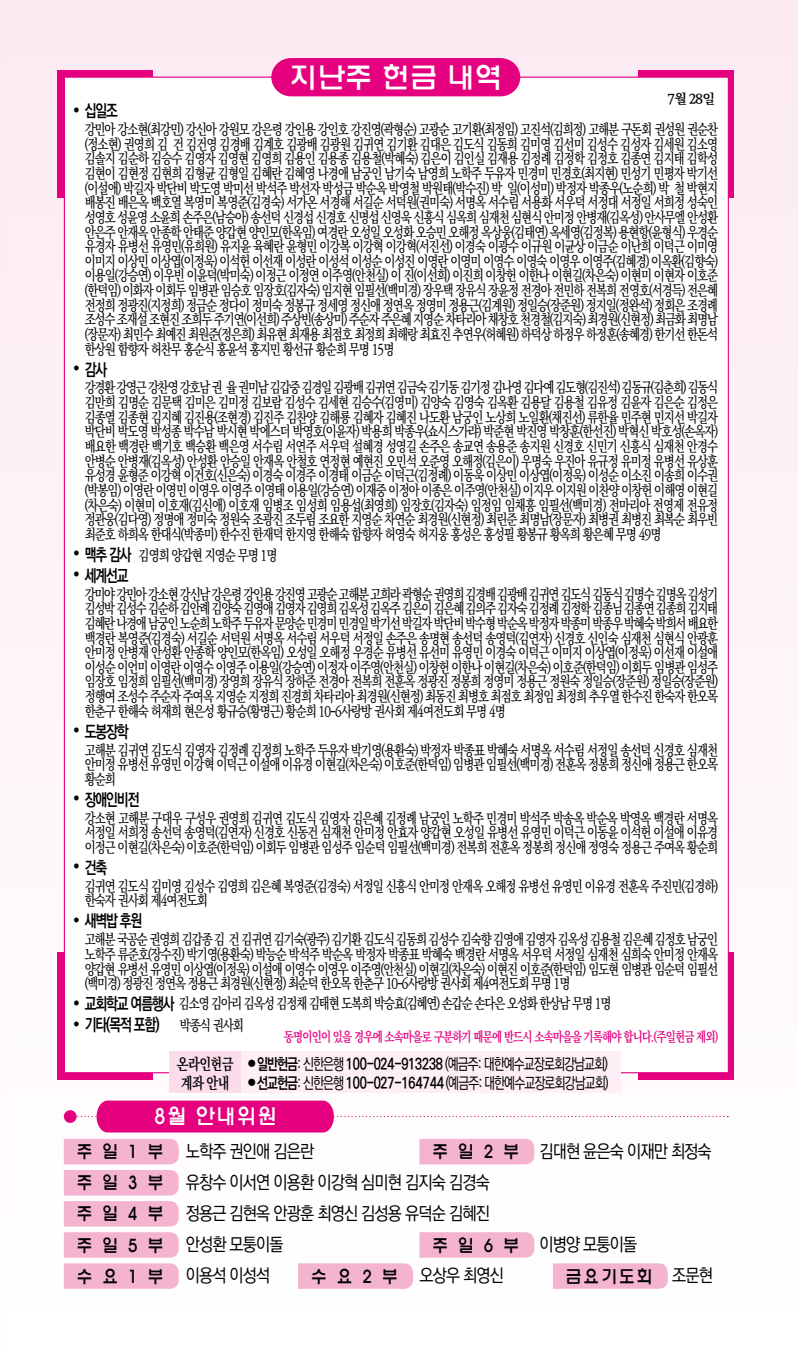
<style>
.page{position:relative;width:798px;height:1353px;background:#fff}
.page>*{position:absolute;margin:0;border:0;box-sizing:border-box;transform-origin:0 0}
.t1{font:29.25px "H Ywul M";color:#fff;scale:.95 1}
.t2{font:21.6px "H Ywul M";letter-spacing:.06em;color:#fff;scale:.9 1}
.t3{font:500 18px/31.1px "Ko Pub Dotum";letter-spacing:-.05em;color:#000;text-align:justify;scale:.9 1}
.t4{font:18px/31.1px "H Ywul M";letter-spacing:.58em;color:#000;text-align:justify;scale:.9 1}
.t5{font:700 16.88px "Ko Pub Dotum";letter-spacing:-.075em;color:#000;scale:.8 1}
.t6{font:500 15.75px "Ko Pub Dotum";letter-spacing:-.075em;color:#000;scale:.8 1}
.t7{font:700 15.75px/18.9px "Ko Pub Batang";letter-spacing:-.05em;color:#000;scale:.8 1}
.t8{font:500 14.62px/14.6px "Ko Pub Batang";letter-spacing:-.075em;color:#000;text-align:justify;scale:.8 1}
.t9{font:700 13.5px "Ko Pub Batang";letter-spacing:-.075em;color:#e4007f;scale:.8 1}
.t10{font:700 13.5px "Ko Pub Batang";color:#000}
.t11{font:6.75px "Rix Go PB";color:#000}
.s1{font-family:"Ko Pub Dotum";font-weight:700;font-size:16.88px}
.s2{font-family:"Ko Pub Batang";font-size:9px}
.s3{font-weight:700}
</style>
<div class="page">
<div style="left:0;top:0;width:797px;height:1352px;background:linear-gradient(to right,#fef6fa,#fef7fa)"></div>
<svg style="left:64px;top:1138px;width:115px;height:119px;background:#f5bfd7"></svg>
<svg style="left:419px;top:1231px;width:115px;height:26px;background:#f4b8d2"></svg>
<div style="left:64px;top:1263px;width:115px;height:25px;background:#f4b4d0"></div>
<div style="left:298px;top:1263px;width:115px;height:25px;background:#f4b4d0"></div>
<div style="left:552px;top:1263px;width:115px;height:25px;background:#f4b4d0"></div>
<div style="left:419px;top:1138px;width:115px;height:26px;background:#f4b4d0"></div>
<div style="left:64px;top:1109px;width:13px;height:13px;background:#e4007f;border-radius:50%"></div>
<svg style="left:71px;top:1100px;width:657px;height:32px"></svg>
<div style="left:57px;top:70px;width:96px;height:128px;background:#e4007f"></div>
<div style="left:57px;top:951px;width:96px;height:128px;background:#e4007f"></div>
<div style="left:638px;top:70px;width:95px;height:128px;background:#e4007f"></div>
<div style="left:638px;top:951px;width:95px;height:128px;background:#e4007f"></div>
<div style="left:64px;top:77px;width:664px;height:996px;background:#fff;border:1px solid #e4007f"></div>
<div style="left:271px;top:58px;width:249px;height:38px;background:#e4007f;border-radius:19px"></div>
<div style="left:169px;top:1050px;width:72px;height:42px;background:#fadcea"></div>
<div style="left:241px;top:1050px;width:380px;height:42px;background:#fdeff5"></div>
<h1 class="t1" style="left:289px;top:63px;width:226px">지난주 헌금 내역</h1>
<p class="t10" style="left:667px;top:92px;width:49px">7월 28일</p>
<p class="t11" style="left:73px;top:106px;width:8px">⦁</p>
<p class="t5" style="left:85px;top:102px;width:43px">십일조</p>
<p class="t8" style="left:85px;top:123px;width:793px">강민아 강소현(최강민) 강신아 강원모 강은령 강인용 강인호 강진영(곽형순) 고광순 고기환(최정임) 고진석(김희정) 고해분 구돈회 권성원 권순찬 (정소현) 권영희 김 건 김건영 김경배 김계호 김광배 김광원 김귀연 김기환 김대은 김도식 김동희 김미영 김선미 김성수 김성자 김세원 김소영 김솔지 김순하 김승수 김영자 김영현 김영희 김용인 김용종 김용철(박혜숙) 김은이 김인실 김재용 김정례 김정학 김정호 김종연 김지태 김학성 김현이 김현정 김현희 김형균 김형일 김혜란 김혜영 나경애 남궁인 남기숙 남영희 노학주 두유자 민경미 민경호(최지현) 민성기 민평자 박기선 (이설애) 박길자 박단비 박도영 박미선 박석주 박선자 박성금 박순옥 박영철 박원태(박수진) 박 일(이성미) 박정자 박종우(노순희) 박 철 박현지 배봉진 배은옥 백호열 복영미 복영준(김경숙) 서가온 서경해 서길순 서덕원(권미숙) 서명옥 서수림 서용화 서우덕 서정대 서정일 서희정 성숙인 성영호 성윤영 소윤희 손주은(남승아) 송선덕 신경섭 신경호 신명섭 신영욱 신흥식 심옥희 심재천 심현식 안미정 안병재(김옥성) 안사무엘 안성환 안은주 안재옥 안종학 안태준 양갑현 양인모(한옥임) 여경란 오성일 오성화 오승민 오해정 옥상웅(김태연) 옥세영(김정복) 용현항(윤형식) 우경순 유경자 유병선 유영민(유희원) 유지윤 육혜란 윤형민 이강복 이강혁 이강혁(서진선) 이경숙 이광수 이규원 이균상 이금순 이난희 이덕근 이미영 이미지 이상민 이상엽(이정욱) 이석헌 이선재 이성란 이성석 이성순 이성진 이영란 이영미 이영수 이영숙 이영우 이영주(김혜경) 이옥환(김향숙) 이용일(강승연) 이우빈 이윤덕(박미숙) 이정근 이정연 이주영(안천실) 이 진(이선희) 이진희 이창헌 이한나 이현길(차은숙) 이현미 이현자 이호준 (한덕임) 이화자 이회두 임병관 임승호 임장호(김자숙) 임지현 임필선(백미경) 장우택 장유식 장윤정 전경아 전민하 전복희 전영호(서경득) 전은혜 전정희 정광진(지정희) 정금순 정다이 정미숙 정봉규 정세영 정신애 정연옥 정영미 정용근(김계원) 정일승(장준원) 정지일(정완석) 정회은 조경례 조성수 조재설 조현진 조희두 주기연(이선희) 주상빈(송상미) 주순자 주은혜 지영순 차타리아 채창호 천경철(김지숙) 최경원(신현정) 최금화 최명남 (장문자) 최민수 최예진 최원준(정은희) 최유현 최재용 최점호 최정희 최해랑 최효진 추연우(허혜원) 하덕상 하정우 하정훈(송혜경) 한기선 한돈석 한상원 함향자 허찬무 홍순식 홍윤석 홍지민 황선규 황순희 무명 15명</p>
<p class="t11" style="left:73px;top:364px;width:8px">⦁</p>
<p class="t5" style="left:85px;top:361px;width:30px">감사</p>
<p class="t8" style="left:85px;top:381px;width:793px">강경환 강영근 강찬영 강호남 권 율 권미남 김갑중 김경일 김광배 김귀연 김금숙 김기동 김기정 김나영 김다예 김도형(김진석) 김동규(김춘희) 김동식 김만희 김명순 김문택 김미은 김미정 김보람 김성수 김세현 김승수(김영미) 김양숙 김영숙 김옥환 김용달 김용철 김유정 김윤자 김은순 김정은 김종열 김종현 김지혜 김진용(조현경) 김진주 김찬양 김해룡 김혜자 김혜진 나도환 남궁인 노상희 노일환(채진선) 류한율 민주현 민지선 박길자 박단비 박도영 박성종 박수남 박시현 박에스더 박영호(이윤자) 박용희 박종우(쇼시스가랴) 박준현 박진영 박창훈(한선진) 박혁신 박호성(손옥자) 배요한 백경란 백기호 백승환 백은영 서수림 서연주 서우덕 설혜경 성영길 손주은 송교연 송용준 송지원 신경호 신민기 신흥식 심재천 안경수 안병순 안병재(김옥성) 안성환 안승일 안재옥 안철호 연정현 예현진 오민석 오준영 오해정(김은이) 우명숙 우진아 유규정 유미정 유병선 유상훈 유성경 윤형준 이강혁 이건호(신은숙) 이경숙 이경주 이경태 이금순 이덕근(김정례) 이동욱 이상민 이상엽(이정욱) 이성순 이소진 이송희 이수권 (박봉임) 이영란 이영민 이영우 이영주 이영태 이용일(강승연) 이재중 이정아 이종은 이주영(안천실) 이지우 이지원 이찬양 이창헌 이해영 이현길 (차은숙) 이현미 이호재(김신애) 이호재 임병조 임성희 임용섭(최영희) 임장호(김자숙) 임정임 임채흥 임필선(백미경) 전마리아 전영제 전유정 정관웅(김다영) 정명애 정미숙 정원숙 조광진 조두림 조요한 지영순 차연순 최경원(신현정) 최린준 최명남(장문자) 최병권 최병진 최복순 최우빈 최준호 하희옥 한대식(박종미) 한수진 한재덕 한지영 한해숙 함향자 허영숙 허지웅 홍성은 홍성필 황봉규 황옥희 황은혜 무명 49명</p>
<p class="t11" style="left:73px;top:549px;width:8px">⦁</p>
<p class="t8" style="left:85px;top:548px;width:242px"><span class="s1">맥추 감사</span> 김영희 양갑현 지영순 무명 1명</p>
<p class="t11" style="left:73px;top:570px;width:8px">⦁</p>
<p class="t5" style="left:85px;top:567px;width:57px">세계선교</p>
<p class="t8" style="left:85px;top:587px;width:793px">강미야 강민아 강소현 강신남 강은령 강인용 강진영 고광순 고해분 고희라 곽형순 권영희 김경배 김광배 김귀연 김도식 김동식 김명수 김명옥 김성기 김성박 김성수 김순하 김안례 김양숙 김영애 김영자 김영희 김옥성 김옥주 김은이 김은혜 김의주 김자숙 김정례 김정학 김종님 김종연 김종희 김지태 김혜란 나경애 남궁인 노순희 노학주 두유자 문양순 민경미 민경일 박기선 박길자 박단비 박수형 박순옥 박정자 박종미 박종우 박혜숙 박희서 배요한 백경란 복영준(김경숙) 서길순 서덕원 서명옥 서수림 서우덕 서정일 손주은 송명현 송선덕 송영덕(김연자) 신경호 신인숙 심재천 심현식 안광훈 안미정 안병재 안성환 안종학 양인모(한옥임) 오성일 오해정 우경순 유병선 유선미 유영민 이경숙 이덕근 이미지 이상엽(이정욱) 이선재 이설애 이성순 이언미 이영란 이영수 이영주 이용일(강승연) 이정자 이주영(안천실) 이창헌 이한나 이현길(차은숙) 이호준(한덕임) 이회두 임병관 임성주 임장호 임정희 임필선(백미경) 장영희 장유식 장하준 전경아 전복희 전훈옥 정광진 정봉희 정영미 정용근 정원숙 정일승(장준원) 정일승(장준원) 정행여 조성수 주순자 주여옥 지영순 지정희 진경희 차타리아 최경원(신현정) 최동진 최병호 최점호 최정임 최정희 추우열 한수진 한숙자 한오목 한춘구 한해숙 허재희 현은성 황규승(황명근) 황순희 10-6사랑방 권사회 제4여전도회 무명 4명</p>
<p class="t11" style="left:73px;top:726px;width:8px">⦁</p>
<p class="t5" style="left:85px;top:723px;width:57px">도봉장학</p>
<p class="t8" style="left:85px;top:743px;width:793px">고해분 김귀연 김도식 김영자 김정례 김정희 노학주 두유자 박기영(용환숙) 박정자 박종표 박혜숙 서명옥 서수림 서정일 송선덕 신경호 심재천 안미정 유병선 유영민 이강혁 이덕근 이설애 이유경 이현길(차은숙) 이호준(한덕임) 임병관 임필선(백미경) 전훈옥 정봉희 정신애 정용근 한오목 황순희</p>
<p class="t11" style="left:73px;top:794px;width:8px">⦁</p>
<p class="t5" style="left:85px;top:791px;width:70px">장애인비전</p>
<p class="t8" style="left:85px;top:811px;width:793px">강소현 고해분 구대우 구성우 권영희 김귀연 김도식 김영자 김은혜 김정례 남궁인 노학주 민경미 박석주 박송옥 박순옥 박영옥 백경란 서명옥 서정일 서희정 송선덕 송영덕(김연자) 신경호 신동건 심재천 안미정 안효자 양갑현 오성일 유병선 유영민 이덕근 이동윤 이석헌 이설애 이유경 이정근 이현길(차은숙) 이호준(한덕임) 이회두 임병관 임성주 임순덕 임필선(백미경) 전복희 전훈옥 정봉희 정신애 정영숙 정용근 주여옥 황순희</p>
<p class="t11" style="left:73px;top:862px;width:8px">⦁</p>
<p class="t5" style="left:85px;top:859px;width:30px">건축</p>
<p class="t8" style="left:85px;top:879px;width:793px">김귀연 김도식 김미영 김성수 김영희 김은혜 복영준(김경숙) 서정일 신흥식 안미정 안재옥 오해정 유병선 유영민 이유경 전훈옥 주진민(김경하) 한숙자 권사회 제4여전도회</p>
<p class="t11" style="left:73px;top:916px;width:8px">⦁</p>
<p class="t5" style="left:85px;top:912px;width:74px">새벽밥 후원</p>
<p class="t8" style="left:85px;top:932px;width:793px">고해분 국공순 권영희 김갑종 김 건 김귀연 김기숙(광주) 김기환 김도식 김동희 김성수 김숙향 김영애 김영자 김옥성 김용철 김은혜 김정호 남궁인 노학주 류준호(장수진) 박기영(용환숙) 박능순 박석주 박순옥 박정자 박종표 박혜숙 백경란 서명옥 서우덕 서정일 심재천 심희숙 안미정 안재옥 양갑현 유병선 유영민 이상엽(이정욱) 이설애 이영수 이영우 이주영(안천실) 이현길(차은숙) 이현진 이호준(한덕임) 임도현 임병관 임순덕 임필선 (백미경) 정광진 정연옥 정용근 최경원(신현정) 최순덕 한오목 한춘구 10-6사랑방 권사회 제4여전도회 무명 1명</p>
<p class="t11" style="left:73px;top:998px;width:8px">⦁</p>
<p class="t8" style="left:85px;top:996px;width:659px"><span class="s1">교회학교 여름행사</span> 김소영 김아리 김옥성 김정채 김태현 도복희 박승효(김혜연) 손갑순 손다은 오성화 한상남 무명 1명</p>
<p class="t11" style="left:73px;top:1019px;width:8px">⦁</p>
<p class="t5" style="left:85px;top:1016px;width:95px">기타(목적 포함)</p>
<p class="t8" style="left:180px;top:1018px;width:81px">박종식 권사회</p>
<p class="t9" style="left:284px;top:1030px;width:544px">동명이인이 있을 경우에 소속마을로 구분하기 때문에 반드시 소속마을을 기록해야 합니다.(주일헌금 제외)</p>
<p class="t7" style="left:177px;top:1054px;width:72px">온라인헌금 계좌 안내</p>
<p class="t6" style="left:247px;top:1055px;width:452px"><span class="s2">●</span> <span class="s3">일반헌금</span>: 신한은행 <span class="s3">100-024-913238</span> (예금주: 대한예수교장로회강남교회)</p>
<p class="t6" style="left:247px;top:1074px;width:452px"><span class="s2">●</span> <span class="s3">선교헌금</span>: 신한은행 <span class="s3">100-027-164744</span>(예금주: 대한예수교장로회강남교회)</p>
<h2 class="t2" style="left:154px;top:1105px;width:138px">8월 안내위원</h2>
<p class="t4" style="left:77px;top:1136px;width:98px">주일1부 주일3부 주일4부 주일5부</p>
<p class="t3" style="left:186px;top:1136px;width:144px">노학주 권인애 김은란</p>
<p class="t3" style="left:539px;top:1136px;width:193px">김대현 윤은숙 이재만 최정숙</p>
<p class="t3" style="left:186px;top:1167px;width:339px">유창수 이서연 이용환 이강혁 심미현 김지숙 김경숙 정용근 김현옥 안광훈 최영신 김성용 유덕순 김혜진 안성환 모퉁이돌</p>
<p class="t4" style="left:432px;top:1136px;width:98px">주일2부</p>
<p class="t3" style="left:539px;top:1229px;width:110px">이병양 모퉁이돌</p>
<p class="t4" style="left:432px;top:1229px;width:98px">주일6부</p>
<p class="t3" style="left:186px;top:1260px;width:95px">이용석 이성석</p>
<p class="t3" style="left:419px;top:1260px;width:95px">오상우 최영신</p>
<p class="t3" style="left:672px;top:1260px;width:47px">조문현</p>
<p class="t4" style="left:77px;top:1260px;width:98px">수요1부</p>
<p class="t4" style="left:311px;top:1260px;width:98px">수요2부</p>
<p class="t4" style="left:565px;top:1260px;width:98px">금요기도회</p>
</div>
